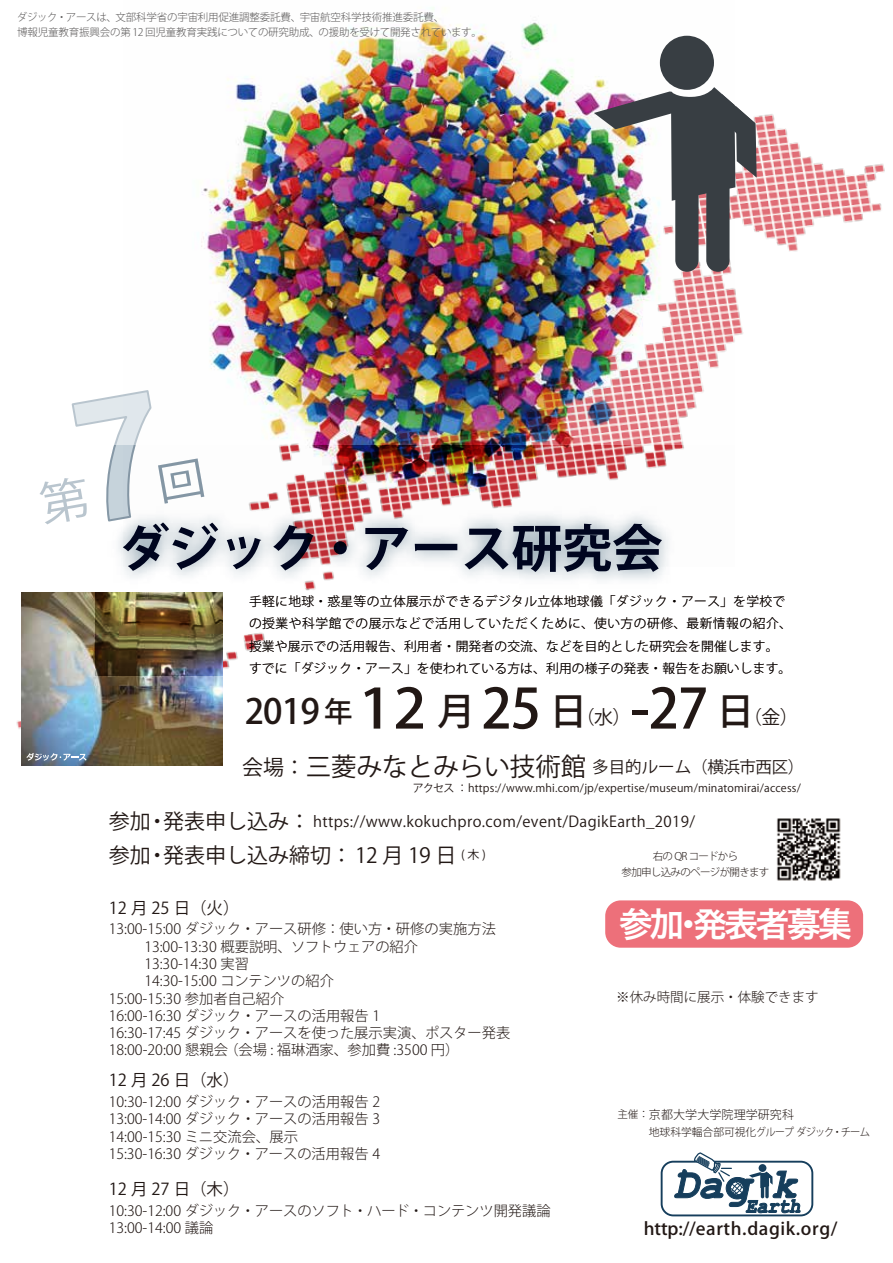
<style>
.page{position:relative;width:893px;height:1263px;background:#fff}
.page>*{position:absolute;margin:0;border:0;box-sizing:border-box;transform-origin:0 0}
.t1{font:500 54.6px "Koz Go Pro";color:#221815}
.t2{font:700 51px "Koz Go Pro";letter-spacing:-.015em;color:#000620}
.t3{font:500 34.5px "Koz Go Pro";color:#221815}
.t4{font:34.05px "Hira Kaku Pro W6";letter-spacing:-.08em;color:#fff}
.t5{font:21px "Koz Go Pro";color:#221815}
.t6{font:500 17.25px "Koz Go Pro";letter-spacing:.035em;color:#221815;scale:1.04 1}
.t7{font:16.5px "Koz Go Pro";letter-spacing:-.005em;color:#221815}
.t8{font:15px "Koz Go Pro";letter-spacing:.025em;color:#221815}
.t9{font:300 14.25px/17.2px "Koz Go Pro";color:#221815}
.t10{font:300 13.5px "Koz Go Pro";color:#221815}
.t11{font:300 12.75px/22.5px "Koz Go Pro";letter-spacing:.03em;color:#221815}
.t12{font:300 12px "Koz Go Pro";letter-spacing:.01em;color:#221815}
.t13{font:10.95px "Koz Go Pro";letter-spacing:.015em;color:#221815}
.t14{font:300 10.8px "Koz Go Pro";letter-spacing:-.005em;color:#221815}
.t15{font:300 10.5px/15px "Koz Go Pro";letter-spacing:-.02em;color:#595757}
.t16{font:300 10.5px/16.5px "Koz Go Pro";letter-spacing:-.065em;color:#221815;text-align:center}
.s1{font-size:28.5px}
.s2{font-size:54.6px}
.s3{font-size:37.8px}
.s4{font-weight:400;font-size:18.9px}
.s5{font-family:"Koz Go Pr 6 N";font-weight:400;font-size:18.9px}
.s6{font-size:21px}
.s7{font-size:25.5px}
.s8{font-size:10.5px}
</style>
<div class="page">
<img style="left:16px;top:114px;width:869px;height:652px">
<img style="left:124px;top:7px;width:611px;height:439px">
<svg style="left:39px;top:390px;width:113px;height:134px"></svg>
<img style="left:22px;top:593px;width:200px;height:173px">
<div style="left:605px;top:900px;width:258px;height:48px;background:#ed707a;border-radius:15px"></div>
<img style="left:776px;top:818px;width:65px;height:63px">
<img style="left:96px;top:446px;width:789px;height:230px">
<div style="left:660px;top:36px;width:54px;height:54px;background:#383e43;border-radius:50%"></div>
<img style="left:594px;top:87px;width:163px;height:114px">
<div style="left:675px;top:143px;width:24px;height:129px;background:#383e43;border-radius:12px"></div>
<div style="left:706px;top:143px;width:23px;height:129px;background:#383e43;border-radius:12px"></div>
<svg style="left:26px;top:753px;width:61px;height:8px"></svg>
<div style="left:661px;top:1161px;width:152px;height:55px;border:2px solid #163e5c;border-radius:12px"></div>
<svg style="left:674px;top:1152px;width:127px;height:65px"></svg>
<p class="t15" style="left:17px;top:10px;width:467px">ダジック・アースは、文部科学省の宇宙利用促進調整委託費、宇宙航空科学技術推進委託費、<br>博報児童教育振興会の第 12 回児童教育実践についての研究助成、の援助を受けて開発されています。</p>
<h2 class="t2" style="left:118px;top:516px;width:546px">ダジック・アース研究会</h2>
<p class="t11" style="left:249px;top:590px;width:544px">手軽に地球・惑星等の立体展示ができるデジタル立体地球儀「ダジック・アース」を学校での授業や科学館での展示などで活用していただくために、使い方の研修、最新情報の紹介、授業や展示での活用報告、利用者・開発者の交流、などを目的とした研究会を開催します。すでに「ダジック・アース」を使われている方は、利用の様子の発表・報告をお願いします。</p>
<h3 class="t3" style="left:245px;top:689px;width:388px">2019<span class="s1">年</span> <span class="s2">12</span> <span class="s3">月</span> <span class="s2">25</span> <span class="s3">日</span><span class="s4">（</span><span class="s5">水</span><span class="s4">）</span></h3>
<h1 class="t1" style="left:631px;top:673px;width:169px">-27 <span class="s3">日</span><span class="s4">（金）</span></h1>
<p class="t7" style="left:242px;top:756px;width:564px"><span class="s6">会場：</span> <span class="s7">三菱みなとみらい技術館</span> 多目的ルーム（横浜市西区）</p>
<p class="t8" style="left:109px;top:812px;width:588px"><span class="s6">参加・発表申し込み：</span> https://www.kokuchpro.com/event/DagikEarth_2019/</p>
<h3 class="t5" style="left:109px;top:841px;width:379px">参加・発表申し込み締切： 12 月 19 日 <sup>(</sup> <sup>木</sup> <sup>)</sup></h3>
<p class="t13" style="left:413px;top:781px;width:412px">アクセス ： https://www.mhi.com/jp/expertise/museum/minatomirai/access/　　</p>
<p class="t16" style="left:621px;top:848px;width:149px">右の QR コードから<br>参加申し込みのページが開きます</p>
<h3 class="t4" style="left:619px;top:893px;width:235px">参加・発表者募集</h3>
<p class="t7" style="left:109px;top:897px;width:132px">12 月 25 日（火）</p>
<p class="t9" style="left:109px;top:921px;width:389px">13:00-15:00 ダジック・アース研修：使い方・研修の実施方法</p>
<p class="t9" style="left:144px;top:938px;width:275px">13:00-13:30 概要説明、ソフトウェアの紹介</p>
<p class="t9" style="left:144px;top:955px;width:106px">13:30-14:30 実習</p>
<p class="t9" style="left:144px;top:972px;width:191px">14:30-15:00 コンテンツの紹介</p>
<p class="t9" style="left:109px;top:990px;width:177px">15:00-15:30 参加者自己紹介</p>
<p class="t9" style="left:109px;top:1007px;width:273px">16:00-16:30 ダジック・アースの活用報告 1</p>
<p class="t9" style="left:109px;top:1024px;width:403px">16:30-17:45 ダジック・アースを使った展示実演、ポスター発表</p>
<p class="t9" style="left:109px;top:1041px;width:352px">18:00-20:00 懇親会 （会場 : 福琳酒家、参加費 :3500 円）</p>
<p class="t7" style="left:109px;top:1070px;width:148px">12 月 26 日（水）　</p>
<p class="t9" style="left:109px;top:1093px;width:273px">10:30-12:00 ダジック・アースの活用報告 2<br>13:00-14:00 ダジック・アースの活用報告 3<br>14:00-15:30 ミニ交流会、展示<br>15:30-16:30 ダジック・アースの活用報告 4</p>
<p class="t7" style="left:109px;top:1178px;width:148px">12 月 27 日（木）　</p>
<p class="t9" style="left:109px;top:1202px;width:444px">10:30-12:00 ダジック・アースのソフト・ハード・コンテンツ開発議論<br>13:00-14:00 議論</p>
<p class="t10" style="left:616px;top:988px;width:204px">※休み時間に展示・体験できます</p>
<p class="t12" style="left:617px;top:1106px;width:178px"><span class="s8">主催：</span>京都大学大学院理学研究科</p>
<p class="t14" style="left:649px;top:1125px;width:223px">地球科学輻合部可視化グループダジック・チーム</p>
<p class="t6" style="left:644px;top:1217px;width:188px">http://earth.dagik.org/</p>
</div>
